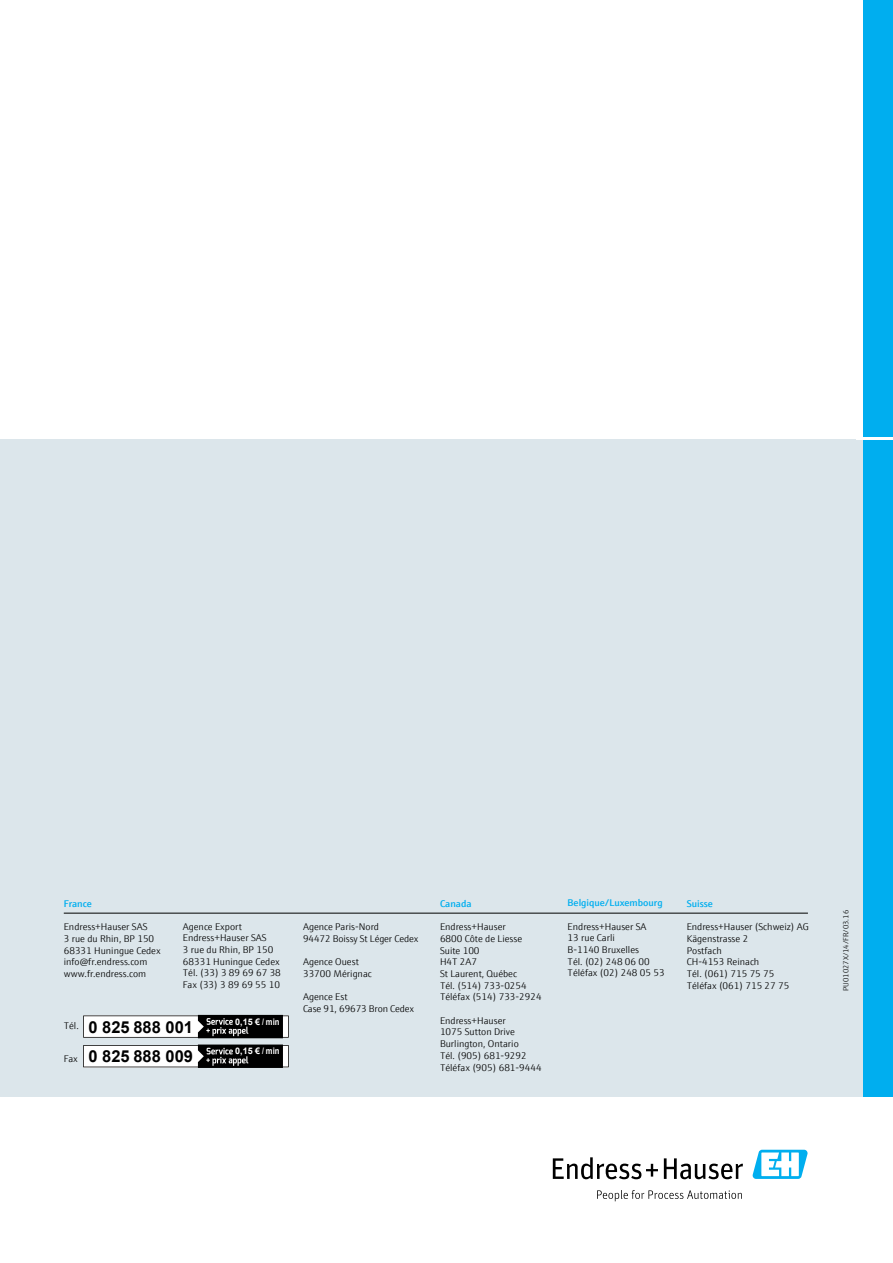
<style>
.page{position:relative;width:893px;height:1263px;background:#fff}
.page>*{position:absolute;margin:0;border:0;box-sizing:border-box;transform-origin:0 0}
.t1{font:700 16.5px "Arial";color:#000}
.t2{font:300 9.75px/11.7px "E+H Sans";color:#000}
.t3{font:600 9.75px "E+H Sans";color:#00aeef}
.t4{font:700 9px "Arial";color:#fff}
.t5{font:300 7.5px "E+H Sans";color:#000}
</style>
<div class="page">
<div style="left:0;top:439px;width:863px;height:657px;background:#dce6eb"></div>
<div style="left:863px;top:0;width:30px;height:1096px;background:#00aeef"></div>
<hr style="left:857px;top:437px;width:36px;height:2px;background:#fff">
<svg style="left:553px;top:1157px;width:105px;height:22px"></svg>
<svg style="left:664px;top:1158px;width:79px;height:21px"></svg>
<svg style="left:597px;top:1190px;width:145px;height:11px"></svg>
<svg style="left:752px;top:1150px;width:56px;height:29px"></svg>
<hr style="left:64px;top:913px;width:744px;height:1px;background:#000">
<svg style="left:83px;top:1015px;width:206px;height:23px;background:#969696"></svg>
<svg style="left:83px;top:1044px;width:206px;height:24px;background:#979798"></svg>
<p class="t3" style="left:64px;top:896px;width:30px">France</p>
<p class="t2" style="left:64px;top:920px;width:98px">Endress+Hauser SAS<br>3 rue du Rhin, BP 150<br>68331 Huningue Cedex info@fr.endress.com www.fr.endress.com</p>
<p class="t2" style="left:183px;top:920px;width:100px">Agence Export<br>Endress+Hauser SAS<br>3 rue du Rhin, BP 150<br>68331 Huningue Cedex<br>Tél. (33) 3 89 69 67 38<br>Fax (33) 3 89 69 55 10</p>
<p class="t2" style="left:64px;top:1019px;width:17px">Tél.</p>
<p class="t2" style="left:64px;top:1052px;width:16px">Fax</p>
<p class="t4" style="left:235px;top:1015px;width:46px">0,15 € / min</p>
<p class="t4" style="left:235px;top:1043px;width:46px">0,15 € / min</p>
<h1 class="t1" style="left:88px;top:1017px;width:106px">0 825 888 001</h1>
<p class="t4" style="left:235px;top:1017px;width:46px">0,15 € / min</p>
<h1 class="t1" style="left:88px;top:1045px;width:106px">0 825 888 009</h1>
<p class="t4" style="left:235px;top:1045px;width:46px">0,15 € / min</p>
<p class="t2" style="left:303px;top:920px;width:117px">Agence Paris-Nord<br>94472 Boissy St Léger Cedex</p>
<p class="t2" style="left:303px;top:955px;width:70px">Agence Ouest<br>33700 Mérignac</p>
<p class="t2" style="left:303px;top:990px;width:113px">Agence Est<br>Case 91, 69673 Bron Cedex</p>
<p class="t3" style="left:440px;top:896px;width:33px">Canada</p>
<p class="t2" style="left:440px;top:920px;width:103px">Endress+Hauser<br>6800 Côte de Liesse<br>Suite 100<br>H4T 2A7<br>St Laurent, Québec<br>Tél. (514) 733-0254<br>Téléfax (514) 733-2924</p>
<p class="t2" style="left:440px;top:1014px;width:103px">Endress+Hauser<br>1075 Sutton Drive<br>Burlington, Ontario<br>Tél. (905) 681-9292<br>Téléfax (905) 681-9444</p>
<p class="t3" style="left:568px;top:895px;width:97px">Belgique/Luxembourg</p>
<p class="t2" style="left:568px;top:920px;width:99px">Endress+Hauser SA<br>13 rue Carli<br>B-1140 Bruxelles<br>Tél. (02) 248 06 00<br>Téléfax (02) 248 05 53</p>
<p class="t3" style="left:687px;top:896px;width:28px">Suisse</p>
<p class="t2" style="left:687px;top:920px;width:124px">Endress+Hauser (Schweiz) AG<br>Kägenstrasse 2<br>Postfach<br>CH-4153 Reinach<br>Tél. (061) 715 75 75<br>Téléfax (061) 715 27 75</p>
<p class="t5" style="left:840px;top:991px;width:82px;rotate:-90deg">PU01027X/14/FR/03.16</p>
</div>
